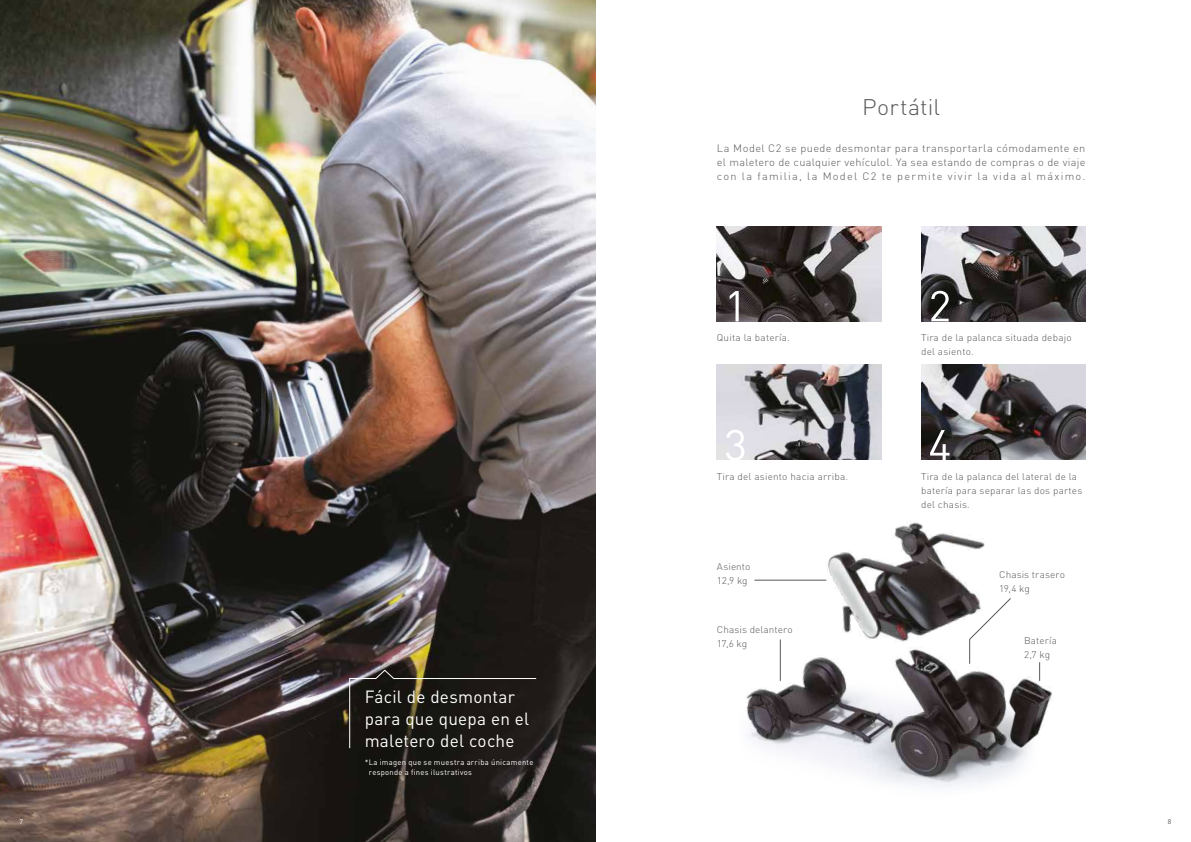
<style>
.page{position:relative;width:1191px;height:842px;background:#fff}
.page>*{position:absolute;margin:0;border:0;box-sizing:border-box;transform-origin:0 0}
.t1{font:300 22.3px "DIN Pro";letter-spacing:.01em;color:#575756}
.t2{font:17.5px/22px "DIN Pro";letter-spacing:.015em;color:#fff}
.t3{font:300 10.7px/14px "DIN Pro";letter-spacing:.11em;color:#575756;text-align:justify}
.t4{font:300 9.7px/14px "DIN Pro";letter-spacing:.02em;color:#575756}
.t5{font:7.8px/10px "DIN Pro";letter-spacing:.04em;color:#fff}
.t6{font:6.8px "DIN Pro";color:#fff}
.t7{font:6.8px "DIN Pro";color:#575756}
</style>
<div class="page">
<img style="left:0;top:0;width:595px;height:842px">
<img style="left:746px;top:522px;width:306px;height:265px">
<img style="left:717px;top:226px;width:164px;height:95px">
<img style="left:921px;top:226px;width:164px;height:95px">
<img style="left:717px;top:365px;width:164px;height:95px">
<img style="left:921px;top:365px;width:164px;height:95px">
<svg style="left:729px;top:291px;width:9px;height:30px"></svg>
<svg style="left:931px;top:291px;width:17px;height:30px"></svg>
<svg style="left:726px;top:430px;width:18px;height:30px"></svg>
<svg style="left:930px;top:430px;width:19px;height:30px"></svg>
<hr style="left:754px;top:580px;width:72px;height:1px;background:#575756">
<svg style="left:969px;top:598px;width:42px;height:66px"></svg>
<svg style="left:1039px;top:662px;width:1px;height:19px"></svg>
<hr style="left:780px;top:639px;width:1px;height:42px;background:#575756">
<svg style="left:349px;top:669px;width:188px;height:80px;background:#221f19"></svg>
<h1 class="t1" style="left:862px;top:90px;width:79px">Portátil</h1>
<p class="t3" style="left:717px;top:140px;width:370px">La Model C2 se puede desmontar para transportarla cómodamente en el maletero de cualquier vehículol. Ya sea estando de compras o de viaje con la familia, la Model C2 te permite vivir la vida al máximo.</p>
<p class="t4" style="left:717px;top:330px;width:74px">Quita la batería.</p>
<p class="t4" style="left:921px;top:330px;width:152px">Tira de la palanca situada debajo del asiento.</p>
<p class="t4" style="left:717px;top:469px;width:133px">Tira del asiento hacia arriba.</p>
<p class="t4" style="left:921px;top:469px;width:163px">Tira de la palanca del lateral de la batería para separar las dos partes del chasis.</p>
<h2 class="t2" style="left:365px;top:685px;width:166px">Fácil de desmontar para que quepa en el maletero del coche</h2>
<p class="t5" style="left:369px;top:756px;width:166px;text-indent:-4px">*La imagen que se muestra arriba únicamente responde a fines ilustrativos</p>
<p class="t4" style="left:717px;top:559px;width:35px">Asiento<br>12,9 kg</p>
<p class="t4" style="left:717px;top:622px;width:77px">Chasis delantero<br>17,6 kg</p>
<p class="t4" style="left:999px;top:567px;width:67px">Chasis trasero<br>19,4 kg</p>
<p class="t4" style="left:1024px;top:633px;width:34px">Batería<br>2,7 kg</p>
<p class="t6" style="left:19px;top:816px;width:5px">7</p>
<p class="t7" style="left:1168px;top:816px;width:5px">8</p>
</div>
